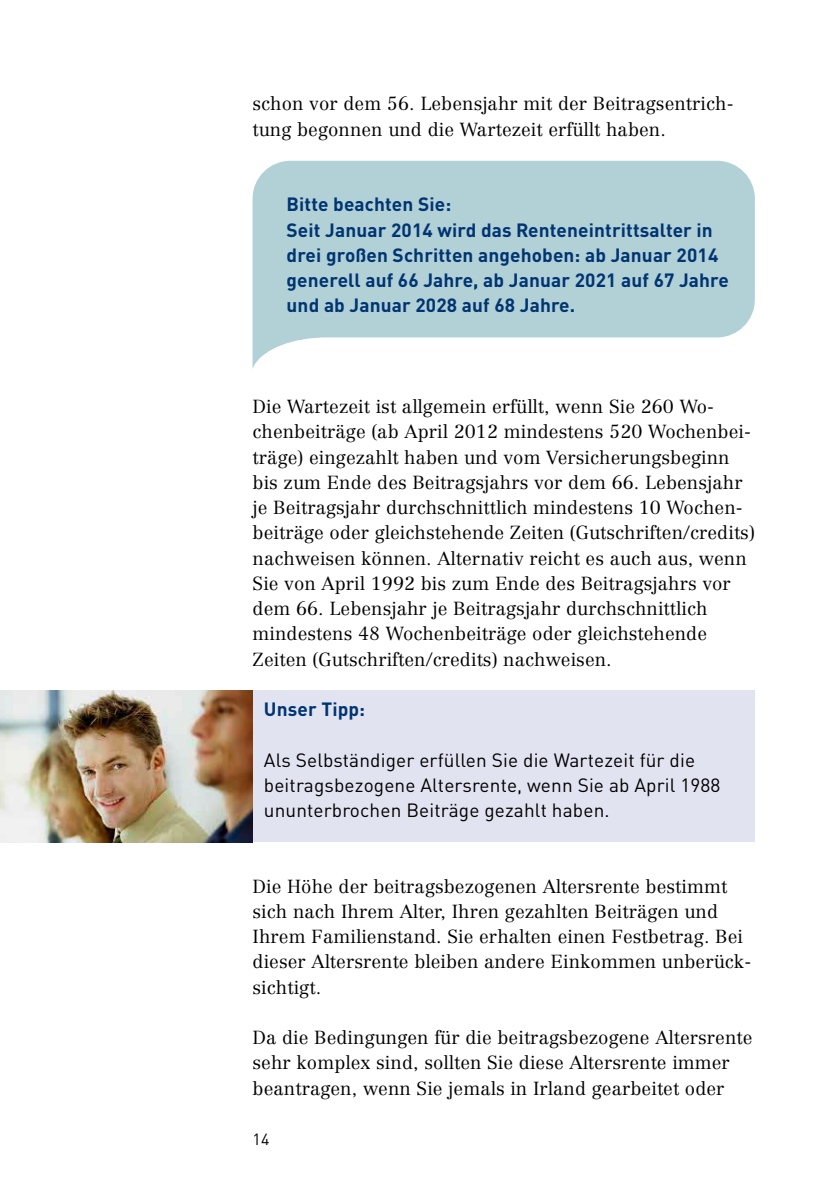
<style>
.page{position:relative;width:840px;height:1191px;background:#fff}
.page>*{position:absolute;margin:0;border:0;box-sizing:border-box;transform-origin:0 0}
.t1{font:700 19px/25.2px "DIN Pro";letter-spacing:.005em;color:#003472}
.t2{font:19px/25.2px "DIN Pro";letter-spacing:.005em;color:#000}
.t3{font:300 18.6px/25.2px "Centennial LT Pro";letter-spacing:.005em;color:#000}
.t4{font:16px "DIN Pro";color:#000}
</style>
<div class="page">
<div style="left:252px;top:691px;width:502px;height:151px;background:#e2e3f0"></div>
<svg style="left:252px;top:161px;width:502px;height:208px;fill:#b1d1d6"></svg>
<img style="left:0;top:691px;width:252px;height:151px">
<p class="t3" style="left:252px;top:91px;width:482px">schon vor dem 56. Lebensjahr mit der Beitragsentrich&shy;tung begonnen und die Wartezeit erfüllt haben.</p>
<h3 class="t1" style="left:286px;top:189px;width:166px">Bitte beachten Sie:</h3>
<p class="t1" style="left:286px;top:215px;width:443px">Seit Januar 2014 wird das Renteneintrittsalter in drei großen Schritten angehoben: ab Januar 2014 generell auf 66 Jahre, ab Januar 2021 auf 67 Jahre und ab Januar 2028 auf 68 Jahre.</p>
<p class="t3" style="left:252px;top:394px;width:503px">Die Wartezeit ist allgemein erfüllt, wenn Sie 260 Wo&shy;chenbeiträge (ab April 2012 mindestens 520 Wochenbei&shy;träge) eingezahlt haben und vom Versicherungsbeginn bis zum Ende des Beitragsjahrs vor dem 66. Lebensjahr je Beitragsjahr durchschnittlich mindestens 10 Wochen&shy;beiträge oder gleichstehende Zeiten (Gutschriften/credits) nachweisen können. Alternativ reicht es auch aus, wenn Sie von April 1992 bis zum Ende des Beitragsjahrs vor dem 66. Lebensjahr je Beitragsjahr durchschnittlich mindes tens 48 Wochenbeiträge oder gleichstehende Zeiten (Gutschriften/credits) nachweisen.</p>
<h3 class="t1" style="left:264px;top:694px;width:103px">Unser Tipp:</h3>
<p class="t2" style="left:264px;top:745px;width:458px">Als Selbständiger erfüllen Sie die Wartezeit für die beitragsbezogene Altersrente, wenn Sie ab April 1988 ununterbrochen Beiträge gezahlt haben.</p>
<p class="t3" style="left:252px;top:873px;width:500px">Die Höhe der beitragsbezogenen Altersrente bestimmt sich nach Ihrem Alter, Ihren gezahlten Beiträgen und Ihrem Familienstand. Sie erhalten einen Festbetrag. Bei dieser Altersrente bleiben andere Einkommen unberück&shy;sichtigt.</p>
<p class="t3" style="left:252px;top:1024px;width:501px">Da die Bedingungen für die beitragsbezogene Altersrente sehr komplex sind, sollten Sie diese Altersrente immer beantragen, wenn Sie jemals in Irland gearbeitet oder</p>
<p class="t4" style="left:252px;top:1126px;width:18px">14</p>
</div>
